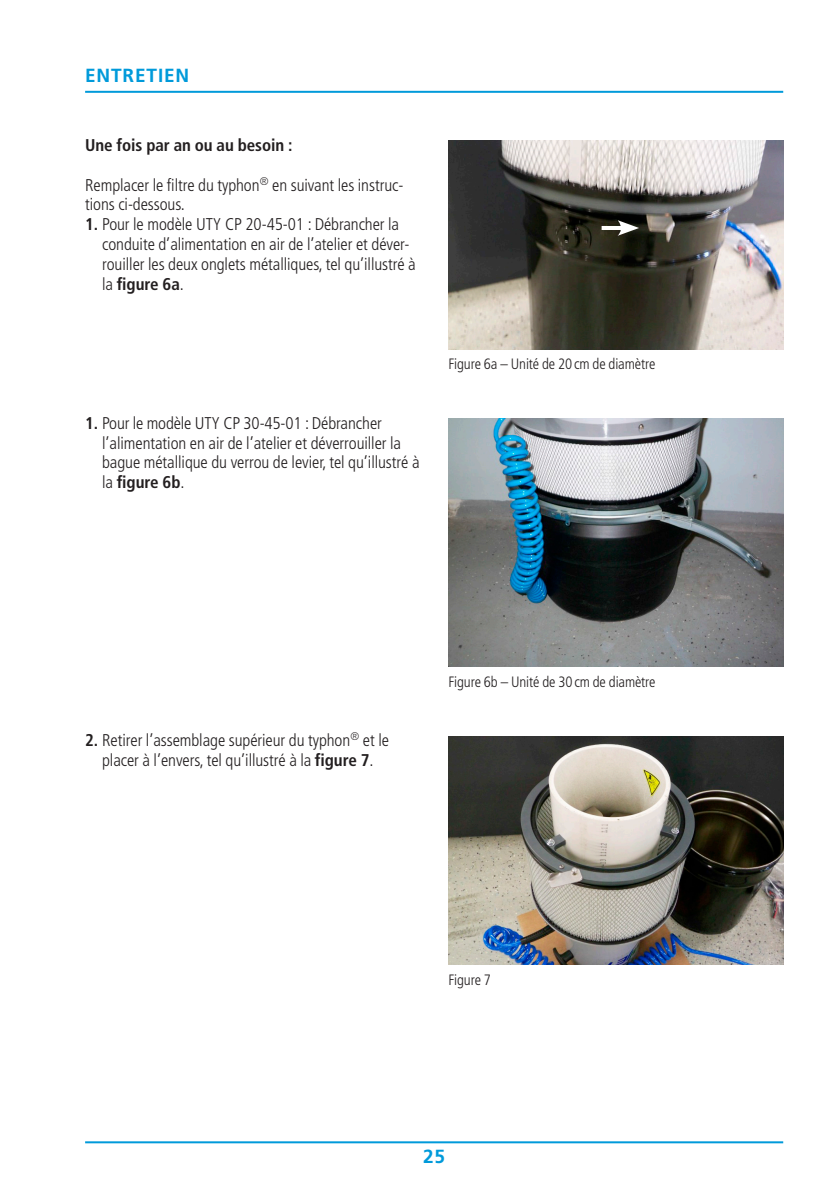
<style>
.page{position:relative;width:840px;height:1191px;background:#fff}
.page>*{position:absolute;margin:0;border:0;box-sizing:border-box;transform-origin:0 0}
.t1{font:700 19px "Frutiger LT Std";letter-spacing:.045em;color:#009ada}
.t2{font:300 condensed 17px/19.8px "Frutiger LT Std";letter-spacing:-.005em;color:#231f20}
.t3{font:700 condensed 17px "Frutiger LT Std";letter-spacing:-.005em;color:#231f20}
.t4{font:300 condensed 15px "Frutiger LT Std";letter-spacing:-.01em;color:#231f20}
.s1{font-weight:700}
</style>
<div class="page">
<hr style="left:85px;top:1141px;width:697px;height:2px;background:#009ada">
<hr style="left:85px;top:91px;width:697px;height:2px;background:#009ada">
<img style="left:448px;top:419px;width:334px;height:248px">
<img style="left:448px;top:736px;width:334px;height:228px">
<img style="left:448px;top:141px;width:334px;height:208px">
<hr style="left:601px;top:226px;width:24px;height:4px;background:#fff">
<svg style="left:617px;top:220px;width:21px;height:16px"></svg>
<p class="t1" style="left:85px;top:65px;width:106px">ENTRETIEN</p>
<p class="t3" style="left:85px;top:135px;width:209px">Une fois par an ou au besoin :</p>
<p class="t2" style="left:85px;top:175px;width:319px">Remplacer le filtre du typhon<sup>®</sup> en suivant les instruc&shy;tions ci-dessous.</p>
<p class="t2" style="left:102px;top:215px;width:315px;text-indent:-17px"><span class="s1">1.</span> Pour le modèle UTY CP 20-45-01 : Débrancher la conduite d’alimentation en air de l’atelier et déver&shy;rouiller les deux onglets métalliques, tel qu’illustré à la <span class="s1">figure 6a</span>.</p>
<p class="t2" style="left:102px;top:413px;width:319px;text-indent:-17px"><span class="s1">1.</span> Pour le modèle UTY CP 30-45-01 : Débrancher l’alimentation en air de l’atelier et déverrouiller la bague métallique du verrou de levier, tel qu’illustré à la <span class="s1">figure 6b</span>.</p>
<p class="t4" style="left:448px;top:355px;width:208px">Figure 6a – Unité de 20cm de diamètre</p>
<p class="t2" style="left:85px;top:731px;width:305px;text-align:center"><span class="s1">2.</span> Retirer l’assemblage supérieur du typhon<sup>®</sup> et le placer à l’envers, tel qu’illustré à la <span class="s1">figure 7</span>.</p>
<p class="t4" style="left:448px;top:673px;width:209px">Figure 6b – Unité de 30cm de diamètre</p>
<p class="t4" style="left:448px;top:970px;width:44px">Figure 7</p>
<p class="t1" style="left:423px;top:1145px;width:24px">25</p>
</div>
